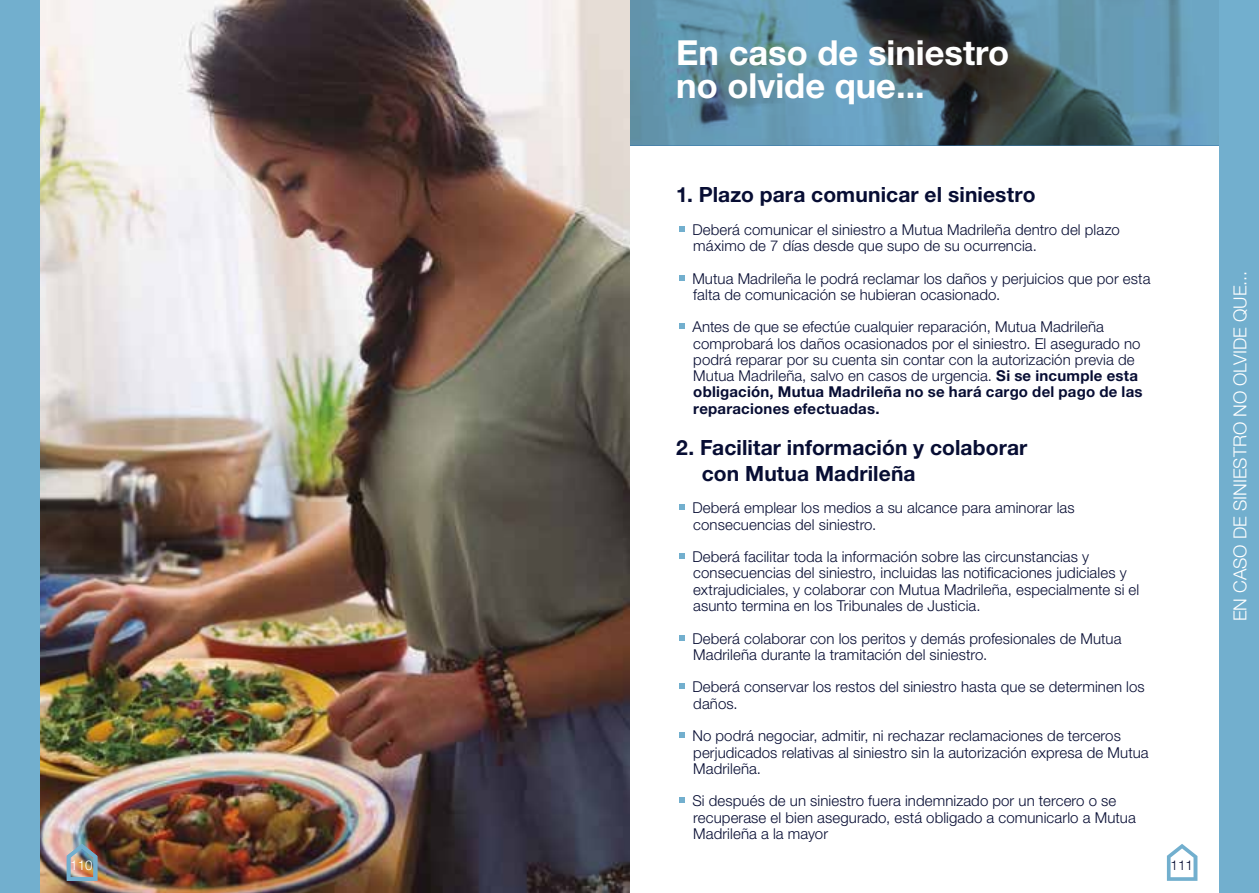
<style>
.page{position:relative;width:1259px;height:893px;background:#fff}
.page>*{position:absolute;margin:0;border:0;box-sizing:border-box;transform-origin:0 0}
.t1{font:700 34.5px/33px "Helvetica Neue LT Std";color:#fff}
.t2{font:700 21px/25.3px "Helvetica Neue LT Std";letter-spacing:.005em;color:#070d33}
.t3{font:300 18px "Helvetica Neue LT Std";color:#fff}
.t4{font:300 15px/16.4px "Helvetica Neue LT Std";letter-spacing:.005em;color:#070d33}
.t5{font:300 13.5px "Helvetica Neue LT Std";color:#fff}
.t6{font:300 13.5px "Helvetica Neue LT Std";color:#070d33}
.s1{font-weight:700}
</style>
<div class="page">
<svg style="left:629px;top:0;width:590px;height:145px;background:#567e90"></svg>
<img style="left:39px;top:0;width:590px;height:893px">
<div style="left:0;top:0;width:39px;height:893px;background:#72afce"></div>
<div style="left:1219px;top:0;width:40px;height:893px;background:#72afce"></div>
<svg style="left:679px;top:226px;width:6px;height:5px"></svg>
<svg style="left:679px;top:275px;width:6px;height:5px"></svg>
<svg style="left:679px;top:324px;width:6px;height:5px"></svg>
<svg style="left:679px;top:505px;width:6px;height:5px"></svg>
<svg style="left:679px;top:554px;width:6px;height:5px"></svg>
<svg style="left:679px;top:635px;width:6px;height:5px"></svg>
<svg style="left:679px;top:684px;width:6px;height:5px"></svg>
<svg style="left:679px;top:733px;width:6px;height:5px"></svg>
<svg style="left:679px;top:798px;width:6px;height:5px"></svg>
<svg style="left:1167px;top:844px;width:30px;height:37px"></svg>
<svg style="left:67px;top:844px;width:30px;height:37px"></svg>
<h1 class="t1" style="left:676px;top:35px;width:334px">En caso de siniestro no olvide que...</h1>
<h2 class="t2" style="left:676px;top:181px;width:361px">1. Plazo para comunicar el siniestro</h2>
<p class="t4" style="left:692px;top:221px;width:429px">Deberá comunicar el siniestro a Mutua Madrileña dentro del plazo máximo de 7 días desde que supo de su ocurrencia.</p>
<p class="t4" style="left:692px;top:270px;width:459px">Mutua Madrileña le podrá reclamar los daños y perjuicios que por esta falta de comunicación se hubieran ocasionado.</p>
<p class="t4" style="left:692px;top:319px;width:452px">Antes de que se efectúe cualquier reparación, Mutua Madrileña comprobará los daños ocasionados por el siniestro. El asegurado no podrá reparar por su cuenta sin contar con la autorización previa de Mutua Madrileña, salvo en casos de urgencia. <span class="s1">Si se incumple esta obligación, Mutua Madrileña no se hará cargo del pago de las reparaciones efectuadas.</span></p>
<h2 class="t2" style="left:702px;top:435px;width:327px;text-indent:-26px">2. Facilitar información y colaborar con Mutua Madrileña</h2>
<p class="t4" style="left:692px;top:499px;width:384px">Deberá emplear los medios a su alcance para aminorar las consecuencias del siniestro.</p>
<p class="t4" style="left:692px;top:548px;width:448px">Deberá facilitar toda la información sobre las circunstancias y consecuencias del siniestro, incluidas las notificaciones judiciales y extrajudiciales, y colaborar con Mutua Madrileña, especialmente si el asunto termina en los Tribunales de Justicia.</p>
<p class="t4" style="left:692px;top:630px;width:431px">Deberá colaborar con los peritos y demás profesionales de Mutua<br>Madrileña durante la tramitación del siniestro.</p>
<p class="t4" style="left:692px;top:679px;width:454px">Deberá conservar los restos del siniestro hasta que se determinen los daños.</p>
<p class="t4" style="left:692px;top:727px;width:458px">No podrá negociar, admitir, ni rechazar reclamaciones de terceros perjudicados relativas al siniestro sin la autorización expresa de Mutua<br>Madrileña.</p>
<p class="t4" style="left:692px;top:793px;width:445px">Si después de un siniestro fuera indemnizado por un tercero o se recuperase el bien asegurado, está obligado a comunicarlo a Mutua<br>Madrileña a la mayor</p>
<p class="t5" style="left:70px;top:857px;width:24px">110</p>
<p class="t6" style="left:1170px;top:856px;width:24px">111</p>
<p class="t3" style="left:1229px;top:621px;width:352px;rotate:-90deg">EN CASO DE SINIESTRO NO OLVIDE QUE...</p>
</div>
